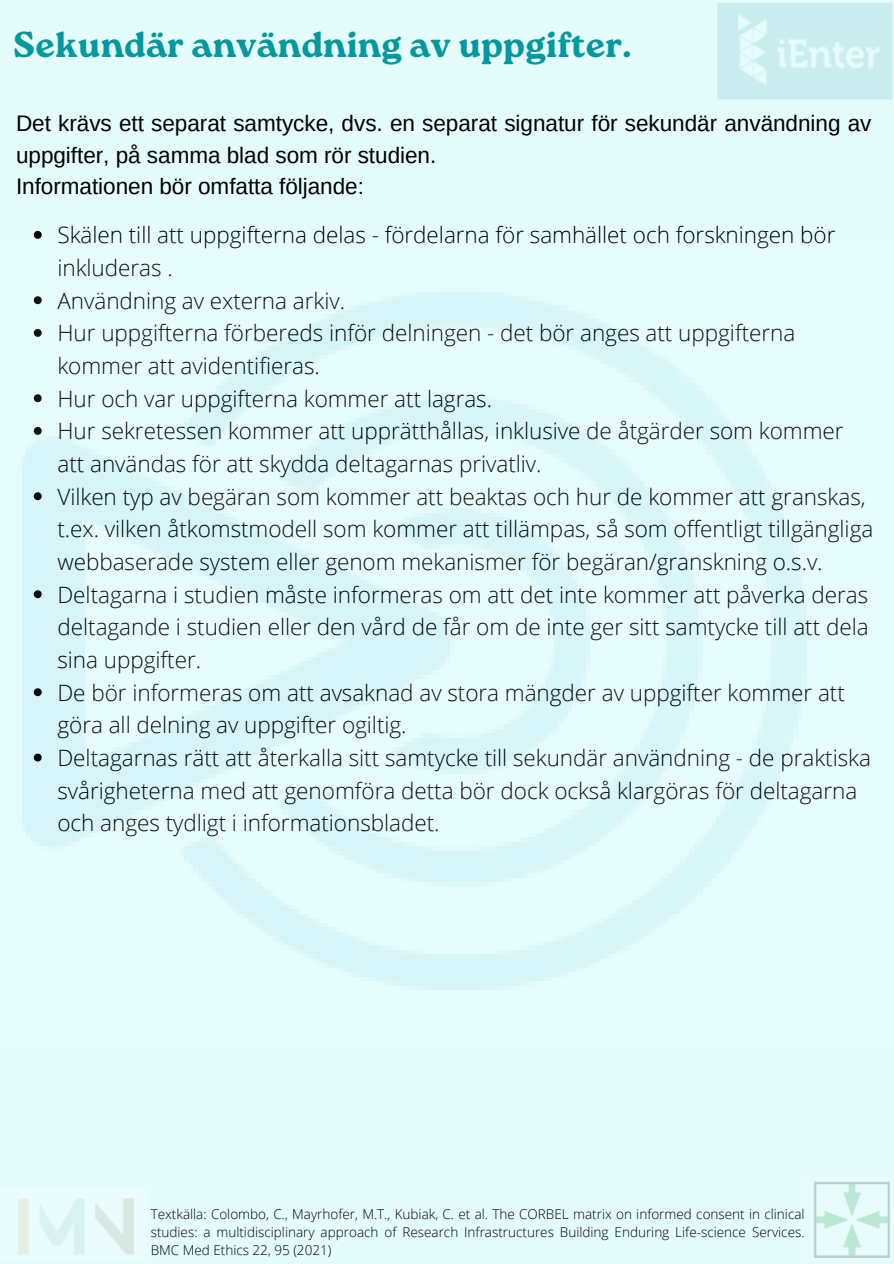
<style>
.page{position:relative;width:894px;height:1264px;background:#fff}
.page>*{position:absolute;margin:0;border:0;box-sizing:border-box;transform-origin:0 0}
.t1{font:36px "Roca One Bl";color:#03989e}
.t2{font:300 22.5px/32.7px "Open Sans";color:#000}
.t3{font:22.5px/31.5px "Arimo";color:#000}
.t4{font:300 13.5px/18px "Open Sans";color:#000;text-align:justify}
</style>
<div class="page">
<div style="left:0;top:0;width:893px;height:1263px;background:#e5fcfd"></div>
<svg style="left:34px;top:231px;width:8px;height:8px"></svg>
<img style="left:717px;top:2px;width:176px;height:98px">
<img style="left:22px;top:292px;width:785px;height:698px">
<img style="left:18px;top:1198px;width:116px;height:57px">
<img style="left:814px;top:1181px;width:76px;height:77px">
<h1 class="t1" style="left:13px;top:24px;width:620px">Sekundär användning av uppgifter.</h1>
<p class="t3" style="left:16px;top:108px;width:856px">Det krävs ett separat samtycke, dvs. en separat signatur för sekundär användning av uppgifter, på samma blad som rör studien.<br>Informationen bör omfatta följande:</p>
<p class="t2" style="left:57px;top:218px;width:817px">Skälen till att uppgifterna delas - fördelarna för samhället och forskningen bör inkluderas .<br>Användning av externa arkiv.<br>Hur uppgifterna förbereds inför delningen - det bör anges att uppgifterna kommer att avidentifieras.<br>Hur och var uppgifterna kommer att lagras.<br>Hur sekretessen kommer att upprätthållas, inklusive de åtgärder som kommer att användas för att skydda deltagarnas privatliv.<br>Vilken typ av begäran som kommer att beaktas och hur de kommer att granskas, t.ex. vilken åtkomstmodell som kommer att tillämpas, så som offentligt tillgängliga webbaserade system eller genom mekanismer för begäran/granskning o.s.v.<br>Deltagarna i studien måste informeras om att det inte kommer att påverka deras deltagande i studien eller den vård de får om de inte ger sitt samtycke till att dela sina uppgifter.<br>De bör informeras om att avsaknad av stora mängder av uppgifter kommer att göra all delning av uppgifter ogiltig.<br>Deltagarnas rätt att återkalla sitt samtycke till sekundär användning - de praktiska svårigheterna med att genomföra detta bör dock också klargöras för deltagarna och anges tydligt i informationsbladet.</p>
<p class="t4" style="left:151px;top:1204px;width:655px">Textkälla: Colombo, C., Mayrhofer, M.T., Kubiak, C. et al. The CORBEL matrix on informed consent in clinical studies: a multidisciplinary approach of Research Infrastructures Building Enduring Life-science Services.<br>BMC Med Ethics 22, 95 (2021)</p>
</div>
